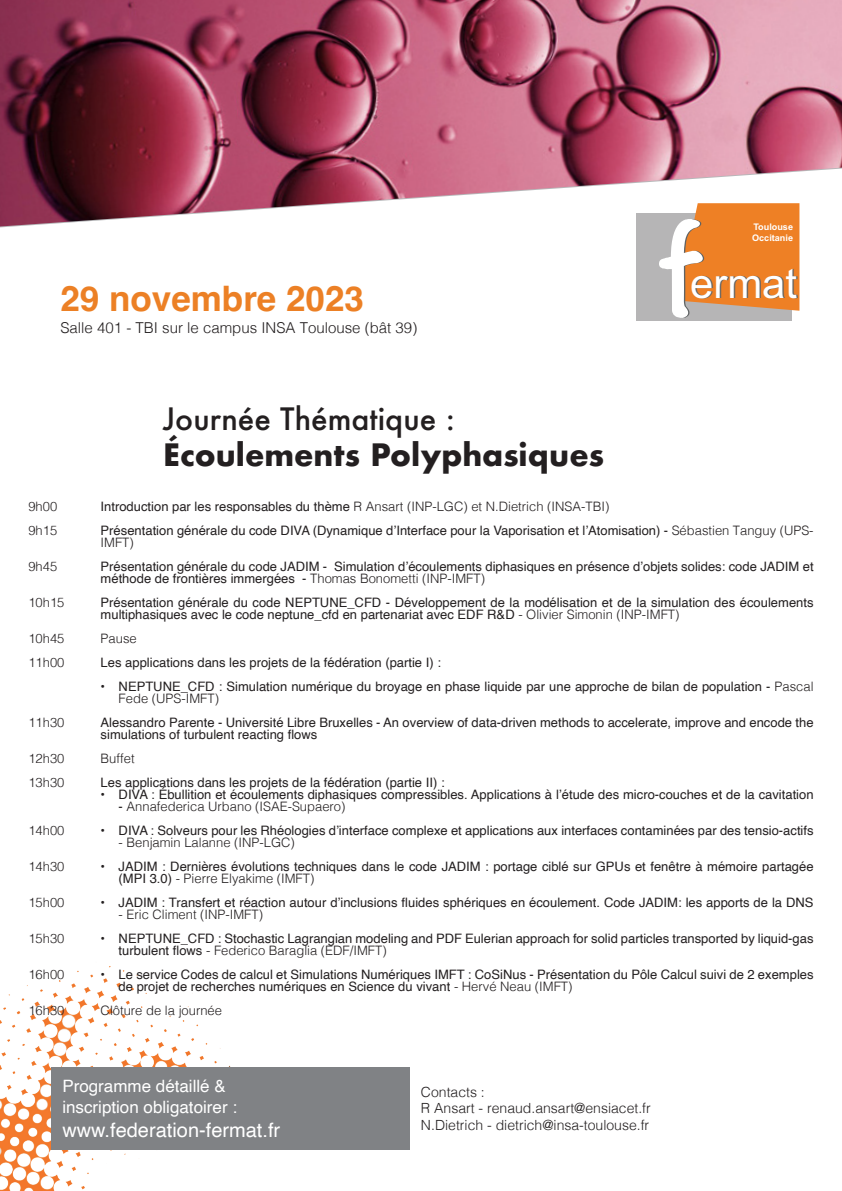
<style>
.page{position:relative;width:842px;height:1191px;background:#fff}
.page>*{position:absolute;margin:0;border:0;box-sizing:border-box;transform-origin:0 0}
.t1{font:41.8px "Arial";color:#fff}
.t2{font:700 35px "Helvetica";color:#ec8025}
.t3{font:700 30px "Futura";color:#231f20}
.t4{font:500 30px "Futura";color:#231f20}
.t5{font:20px "Helvetica";color:#fff}
.t6{font:17px/20.4px "Helvetica";color:#fff}
.t7{font:300 15px "Helvetica";color:#231f20}
.t8{font:300 14px/16.8px "Helvetica";color:#231f20}
.t9{font:13px/12px "Helvetica";color:#231f20}
.t10{font:300 13px "Helvetica";color:#231f20}
.t11{font:700 9.1px/10.9px "Arial";color:#fff}
.s1{font-weight:400}
.s2{font-weight:300}
</style>
<div class="page">
<div style="left:637px;top:213px;width:155px;height:107px;background:#b6b5b6"></div>
<svg style="left:659px;top:227px;width:140px;height:91px"></svg>
<img style="left:0;top:966px;width:265px;height:225px">
<div style="left:51px;top:1067px;width:359px;height:82px;background:#808285"></div>
<img style="left:0;top:0;width:842px;height:227px">
<p class="t2" style="left:60px;top:277px;width:305px">29 novembre 2023</p>
<p class="t7" style="left:60px;top:315px;width:358px">Salle 401 - TBI sur le campus INSA Toulouse (bât 39)</p>
<p class="t4" style="left:163px;top:398px;width:293px">Journée Thématique :</p>
<p class="t3" style="left:163px;top:433px;width:442px">Écoulements Polyphasiques</p>
<p class="t11" style="left:752px;top:222px;width:42px">Toulouse<br>Occitanie</p>
<h1 class="t1" style="left:690px;top:256px;width:108px">ermat</h1>
<p class="t10" style="left:28px;top:495px;width:30px">9h00</p>
<p class="t10" style="left:28px;top:519px;width:30px">9h15</p>
<p class="t10" style="left:28px;top:555px;width:30px">9h45</p>
<p class="t10" style="left:28px;top:591px;width:38px">10h15</p>
<p class="t10" style="left:28px;top:627px;width:38px">10h45</p>
<p class="t10" style="left:28px;top:651px;width:38px">11h00</p>
<p class="t10" style="left:28px;top:711px;width:38px">11h30</p>
<p class="t10" style="left:28px;top:747px;width:38px">12h30</p>
<p class="t10" style="left:28px;top:771px;width:38px">13h30</p>
<p class="t10" style="left:28px;top:819px;width:38px">14h00</p>
<p class="t10" style="left:28px;top:855px;width:38px">14h30</p>
<p class="t10" style="left:28px;top:891px;width:38px">15h00</p>
<p class="t10" style="left:28px;top:927px;width:38px">15h30</p>
<p class="t10" style="left:28px;top:963px;width:38px">16h00</p>
<p class="t10" style="left:28px;top:999px;width:38px">16h30</p>
<p class="t10" style="left:101px;top:495px;width:510px"><span class="s1">Introduction par les responsables du thème</span> R Ansart (INP-LGC) et N.Dietrich (INSA-TBI)</p>
<p class="t9" style="left:101px;top:525px;width:714px">Présentation générale du code DIVA (Dynamique d’Interface pour la Vaporisation et l’Atomisation) - <span class="s2">Sébastien Tanguy (UPS-<br>IMFT)</span></p>
<p class="t9" style="left:101px;top:561px;width:714px">Présentation générale du code JADIM - Simulation d’écoulements diphasiques en présence d’objets solides: code JADIM et méthode de frontières immergées - <span class="s2">Thomas Bonometti (INP-IMFT)</span></p>
<p class="t9" style="left:101px;top:597px;width:714px">Présentation générale du code NEPTUNE_CFD - Développement de la modélisation et de la simulation des écoulements multiphasiques avec le code neptune_cfd en partenariat avec EDF R&amp;D <span class="s2">- Olivier Simonin (INP-IMFT)</span></p>
<p class="t10" style="left:101px;top:627px;width:38px">Pause</p>
<p class="t9" style="left:101px;top:657px;width:342px">Les applications dans les projets de la fédération (partie I) :</p>
<p class="t9" style="left:119px;top:681px;width:696px;text-indent:-18px">• NEPTUNE_CFD : Simulation numérique du broyage en phase liquide par une approche de bilan de population - <span class="s2">Pascal<br>Fede (UPS-IMFT)</span></p>
<p class="t9" style="left:101px;top:717px;width:714px">Alessandro Parente - Université Libre Bruxelles - An overview of data-driven methods to accelerate, improve and encode the simulations of turbulent reacting flows</p>
<p class="t10" style="left:101px;top:747px;width:35px">Buffet</p>
<p class="t9" style="left:101px;top:777px;width:345px">Les applications dans les projets de la fédération (partie II) :</p>
<p class="t9" style="left:101px;top:789px;width:714px">• DIVA : Ébullition et écoulements diphasiques compressibles. Applications à l’étude des micro-couches et de la cavitation</p>
<p class="t10" style="left:119px;top:795px;width:228px"><span class="s1">-</span> Annafederica Urbano (ISAE-Supaero)</p>
<p class="t9" style="left:101px;top:825px;width:714px">• DIVA : Solveurs pour les Rhéologies d’interface complexe et applications aux interfaces contaminées par des tensio-actifs</p>
<p class="t10" style="left:119px;top:831px;width:178px">- Benjamin Lalanne (INP-LGC)</p>
<p class="t9" style="left:119px;top:861px;width:696px;text-indent:-18px">• JADIM : Dernières évolutions techniques dans le code JADIM : portage ciblé sur GPUs et fenêtre à mémoire partagée (MPI 3.0) <span class="s2">- Pierre Elyakime (IMFT)</span></p>
<p class="t9" style="left:101px;top:897px;width:714px">• JADIM : Transfert et réaction autour d’inclusions fluides sphériques en écoulement. Code JADIM: les apports de la DNS</p>
<p class="t10" style="left:119px;top:903px;width:146px">- Eric Climent (INP-IMFT)</p>
<p class="t9" style="left:119px;top:933px;width:696px;text-indent:-18px">• NEPTUNE_CFD : Stochastic Lagrangian modeling and PDF Eulerian approach for solid particles transported by liquid-gas turbulent flows <span class="s2">- Federico Baraglia (EDF/IMFT)</span></p>
<p class="t9" style="left:119px;top:969px;width:696px;text-indent:-18px">• Le service Codes de calcul et Simulations Numériques IMFT : CoSiNus - Présentation du Pôle Calcul suivi de 2 exemples de projet de recherches numériques en Science du vivant <span class="s2">- Hervé Neau (IMFT)</span></p>
<p class="t10" style="left:101px;top:999px;width:123px">Clôture de la journée</p>
<h3 class="t6" style="left:62px;top:1076px;width:176px">Programme détaillé &amp; inscription obligatoirer :</h3>
<h3 class="t5" style="left:62px;top:1114px;width:219px">www.federation-fermat.fr</h3>
<p class="t8" style="left:421px;top:1082px;width:231px">Contacts :<br>R Ansart - renaud.ansart@ensiacet.fr<br>N.Dietrich - dietrich@insa-toulouse.fr</p>
</div>
